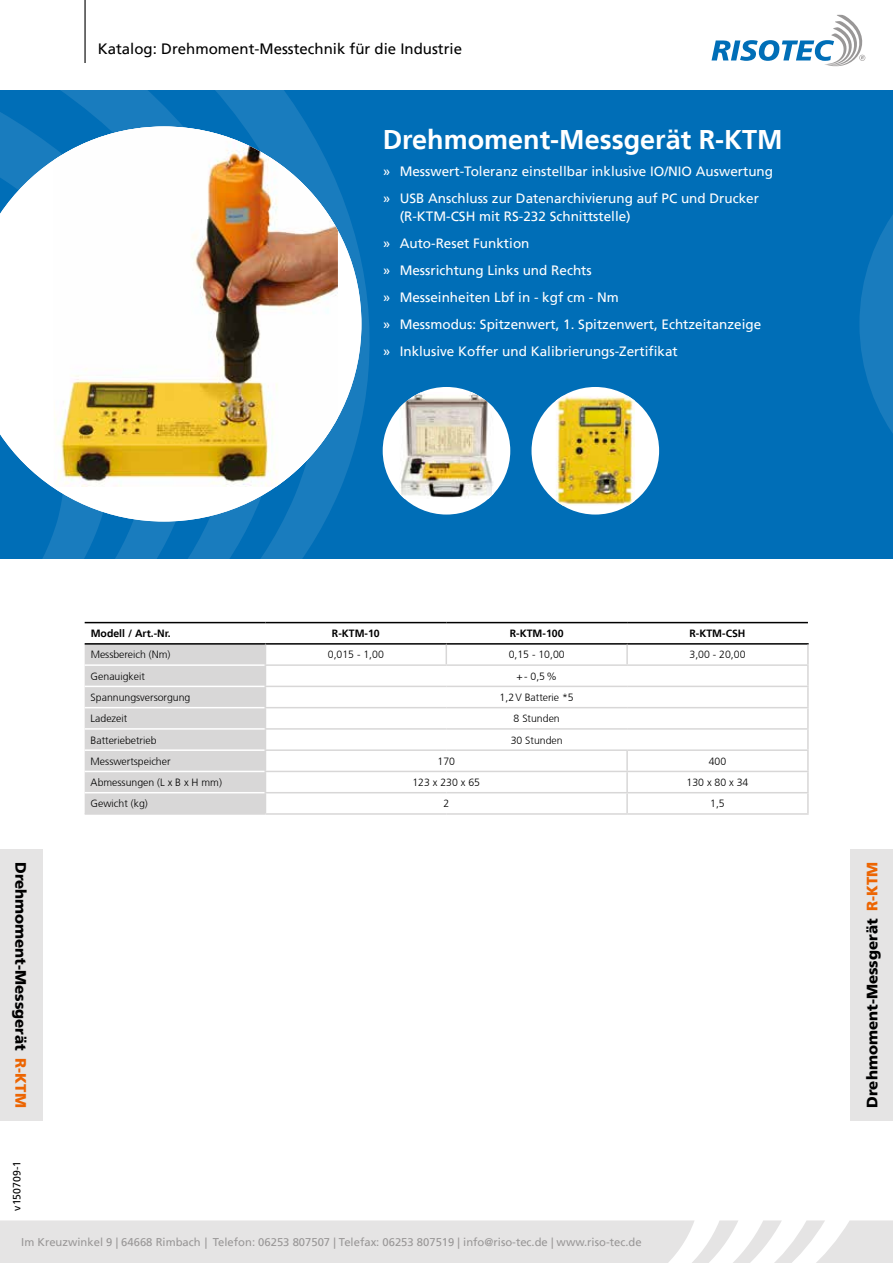
<style>
.page{position:relative;width:893px;height:1263px;background:#fff}
.page>*{position:absolute;margin:0;border:0;box-sizing:border-box;transform-origin:0 0}
.t1{font:700 27px "Frutiger LT";color:#fff}
.t2{font:900 15px "Frutiger LT";color:#000}
.t3{font:15px "Frutiger LT";color:#000}
.t4{font:13.5px/27px "Frutiger LT";color:#fff}
.t5{font:11.25px "Frutiger LT";color:#999797}
.t6{font:300 10.5px "Frutiger CE";color:#000}
.t7{font:700 10.5px "Frutiger LT";color:#000}
.t8{font:10.5px "Frutiger LT";color:#000}
.s1{color:#ec6502}
</style>
<div class="page">
<div style="left:0;top:90px;width:893px;height:468px;background:#006eb7"></div>
<svg style="left:0;top:90px;width:370px;height:468px"></svg>
<hr style="left:84px;top:0;width:2px;height:63px;background:#000">
<svg style="left:711px;top:15px;width:154px;height:51px"></svg>
<svg style="left:0;top:1220px;width:893px;height:43px;background:#e8e7e7"></svg>
<svg style="left:859px;top:215px;width:34px;height:218px"></svg>
<div style="left:850px;top:849px;width:43px;height:271px;background:#e5e4e4"></div>
<div style="left:0;top:849px;width:43px;height:271px;background:#e5e4e4"></div>
<div style="left:383px;top:387px;width:127px;height:127px;background:#fff;border-radius:50%"></div>
<img style="left:400px;top:392px;width:93px;height:107px">
<div style="left:531px;top:387px;width:128px;height:127px;background:#fff;border-radius:50%"></div>
<img style="left:556px;top:396px;width:79px;height:110px">
<svg style="left:0;top:126px;width:361px;height:395px;fill:#fff"></svg>
<img style="left:54px;top:126px;width:284px;height:361px">
<hr style="left:807px;top:708px;width:2px;height:20px;background:#d8d7d7">
<hr style="left:265px;top:728px;width:181px;height:2px;background:#d8d7d7">
<hr style="left:446px;top:728px;width:181px;height:2px;background:#d8d7d7">
<hr style="left:627px;top:728px;width:182px;height:2px;background:#d8d7d7">
<svg style="left:807px;top:730px;width:2px;height:19px"></svg>
<hr style="left:627px;top:792px;width:182px;height:1px;background:#d8d7d7">
<hr style="left:85px;top:622px;width:180px;height:1px;background:#000">
<hr style="left:85px;top:643px;width:180px;height:2px;background:#000">
<hr style="left:265px;top:622px;width:181px;height:1px;background:#000">
<hr style="left:446px;top:622px;width:181px;height:1px;background:#000">
<hr style="left:627px;top:622px;width:181px;height:1px;background:#000">
<hr style="left:265px;top:643px;width:181px;height:2px;background:#000">
<hr style="left:446px;top:643px;width:181px;height:2px;background:#000">
<hr style="left:627px;top:643px;width:182px;height:2px;background:#000">
<svg style="left:446px;top:645px;width:1px;height:19px"></svg>
<svg style="left:626px;top:645px;width:2px;height:19px"></svg>
<svg style="left:807px;top:645px;width:2px;height:19px"></svg>
<hr style="left:265px;top:664px;width:181px;height:2px;background:#d8d7d7">
<hr style="left:446px;top:664px;width:181px;height:2px;background:#d8d7d7">
<hr style="left:627px;top:664px;width:182px;height:2px;background:#d8d7d7">
<hr style="left:807px;top:666px;width:2px;height:20px;background:#d8d7d7">
<hr style="left:265px;top:686px;width:181px;height:1px;background:#d8d7d7">
<hr style="left:446px;top:686px;width:181px;height:1px;background:#d8d7d7">
<hr style="left:627px;top:686px;width:182px;height:1px;background:#d8d7d7">
<hr style="left:807px;top:687px;width:2px;height:20px;background:#d8d7d7">
<hr style="left:265px;top:707px;width:181px;height:1px;background:#d8d7d7">
<hr style="left:446px;top:707px;width:181px;height:1px;background:#d8d7d7">
<hr style="left:627px;top:707px;width:182px;height:1px;background:#d8d7d7">
<hr style="left:265px;top:749px;width:181px;height:2px;background:#d8d7d7">
<hr style="left:446px;top:749px;width:181px;height:2px;background:#d8d7d7">
<hr style="left:627px;top:749px;width:182px;height:2px;background:#d8d7d7">
<hr style="left:626px;top:751px;width:2px;height:20px;background:#d8d7d7">
<hr style="left:807px;top:751px;width:2px;height:20px;background:#d8d7d7">
<hr style="left:265px;top:771px;width:181px;height:1px;background:#d8d7d7">
<hr style="left:446px;top:771px;width:181px;height:1px;background:#d8d7d7">
<hr style="left:627px;top:771px;width:182px;height:1px;background:#d8d7d7">
<hr style="left:626px;top:772px;width:2px;height:20px;background:#d8d7d7">
<hr style="left:807px;top:772px;width:2px;height:20px;background:#d8d7d7">
<hr style="left:265px;top:792px;width:181px;height:1px;background:#d8d7d7">
<svg style="left:85px;top:644px;width:181px;height:169px;background:#d9d8d8"></svg>
<hr style="left:446px;top:792px;width:181px;height:1px;background:#d8d7d7">
<hr style="left:626px;top:793px;width:2px;height:20px;background:#d8d7d7">
<hr style="left:807px;top:793px;width:2px;height:20px;background:#d8d7d7">
<hr style="left:265px;top:813px;width:181px;height:2px;background:#d8d7d7">
<hr style="left:446px;top:813px;width:181px;height:2px;background:#d8d7d7">
<hr style="left:627px;top:813px;width:182px;height:2px;background:#d8d7d7">
<hr style="left:85px;top:813px;width:180px;height:2px;background:#d8d7d7">
<p class="t3" style="left:98px;top:40px;width:366px">Katalog: Drehmoment-Messtechnik für die Industrie</p>
<h1 class="t1" style="left:383px;top:123px;width:402px">Drehmoment-Messgerät R-KTM</h1>
<p class="t4" style="left:383px;top:157px;width:392px">» Messwert-Toleranz einstellbar inklusive IO/NIO Auswertung » USB Anschluss zur Datenarchivierung auf PC und Drucker</p>
<p class="t4" style="left:383px;top:202px;width:380px;text-indent:17px">(R-KTM-CSH mit RS-232 Schnittstelle)<br>» Auto-Reset Funktion<br>» Messrichtung Links und Rechts<br>» Messeinheiten Lbf in - kgf cm - Nm<br>» Messmodus: Spitzenwert, 1. Spitzenwert, Echtzeitanzeige » Inklusive Koffer und Kalibrierungs-Zertifikat</p>
<p class="t2" style="left:30px;top:862px;width:247px;rotate:90deg">Drehmoment-Messgerät <span class="s1">R-KTM</span></p>
<p class="t8" style="left:11px;top:1211px;width:51px;rotate:-90deg">v150709-1</p>
<p class="t7" style="left:91px;top:627px;width:82px">Modell / Art.-Nr.</p>
<p class="t7" style="left:332px;top:627px;width:49px">R-KTM-10</p>
<p class="t7" style="left:510px;top:627px;width:55px">R-KTM-100</p>
<p class="t7" style="left:689px;top:627px;width:57px">R-KTM-CSH</p>
<p class="t6" style="left:91px;top:649px;width:81px">Messbereich (Nm)</p>
<p class="t6" style="left:328px;top:649px;width:58px">0,015 - 1,00</p>
<p class="t6" style="left:509px;top:649px;width:58px">0,15 - 10,00</p>
<p class="t6" style="left:689px;top:649px;width:58px">3,00 - 20,00</p>
<p class="t6" style="left:91px;top:670px;width:56px">Genauigkeit</p>
<p class="t6" style="left:516px;top:670px;width:42px">+- 0,5%</p>
<p class="t6" style="left:91px;top:691px;width:101px">Spannungsversorgung</p>
<p class="t6" style="left:500px;top:691px;width:76px">1,2V Batterie *5</p>
<p class="t6" style="left:91px;top:712px;width:38px">Ladezeit</p>
<p class="t6" style="left:514px;top:712px;width:48px">8 Stunden</p>
<p class="t6" style="left:91px;top:734px;width:67px">Batteriebetrieb</p>
<p class="t6" style="left:511px;top:734px;width:53px">30 Stunden</p>
<p class="t6" style="left:91px;top:755px;width:81px">Messwertspeicher</p>
<p class="t6" style="left:438px;top:755px;width:19px">170</p>
<p class="t6" style="left:709px;top:755px;width:19px">400</p>
<p class="t6" style="left:91px;top:776px;width:133px">Abmessungen (L x B x H mm)</p>
<p class="t6" style="left:412px;top:776px;width:69px">123 x 230 x 65</p>
<p class="t6" style="left:687px;top:776px;width:63px">130 x 80 x 34</p>
<p class="t6" style="left:91px;top:797px;width:59px">Gewicht (kg)</p>
<p class="t6" style="left:443px;top:797px;width:7px">2</p>
<p class="t6" style="left:710px;top:797px;width:16px">1,5</p>
<p class="t5" style="left:21px;top:1235px;width:622px">Im Kreuzwinkel 9 | 64668 Rimbach | Telefon: 06253 807507 | Telefax: 06253 807519 | info@riso-tec.de | www.riso-tec.de</p>
<p class="t2" style="left:863px;top:1107px;width:247px;rotate:-90deg">Drehmoment-Messgerät <span class="s1">R-KTM</span></p>
</div>
